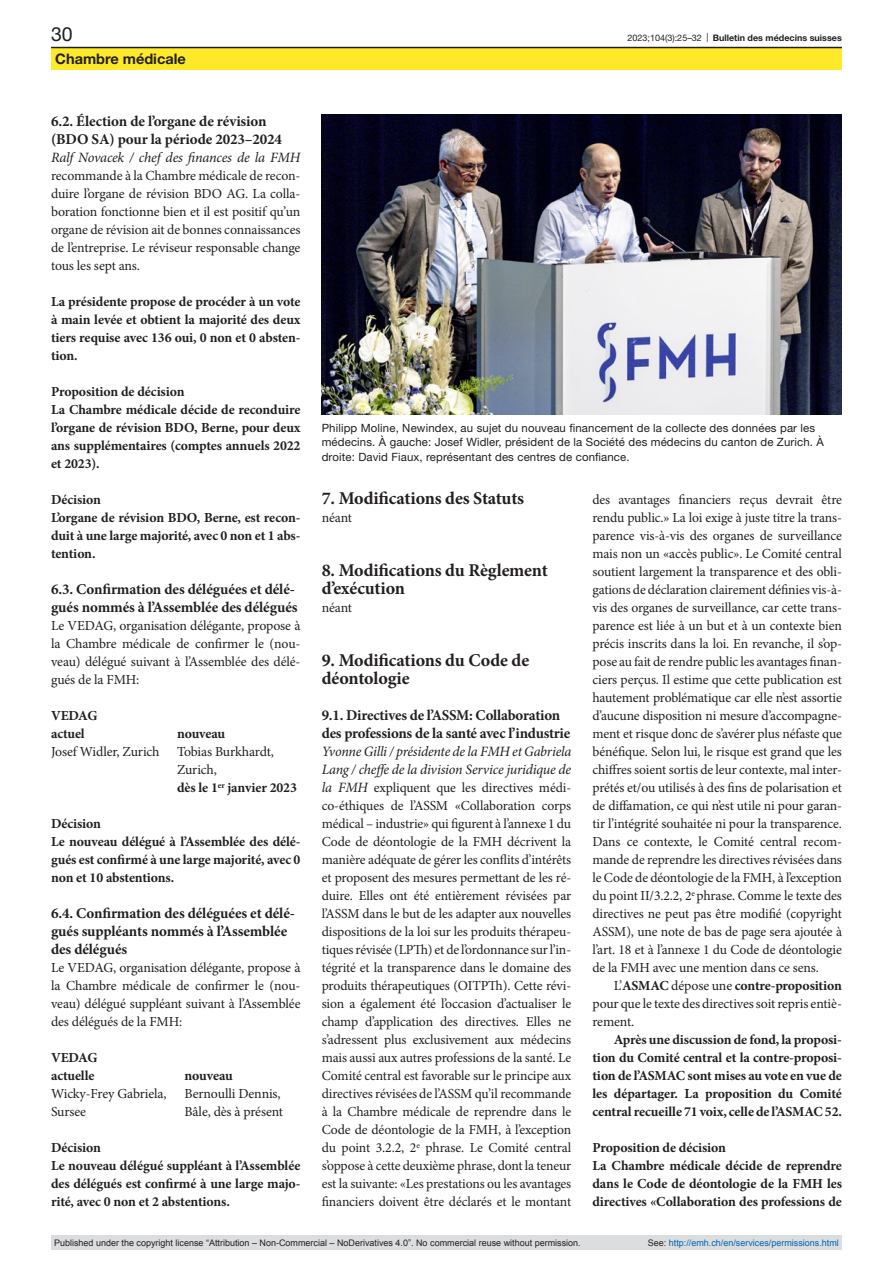
<style>
.page{position:relative;width:893px;height:1263px;background:#fff}
.page>*{position:absolute;margin:0;border:0;box-sizing:border-box;transform-origin:0 0}
.t1{font:19.5px "Helvetica Neue LT Pro";color:#231f20}
.head1{font:700 18px/18px "Minion Pro";letter-spacing:-.01em;color:#231f20}
.head2{font:700 15px/18px "Minion Pro";letter-spacing:-.01em;color:#231f20}
.t2{font:700 14.55px "Helvetica Neue LT Pro";color:#231f20}
.paragraph{font:italic 14.25px/18px "Minion Pro";letter-spacing:-.015em;color:#231f20}
.paragraph-2{font:13.8px/18px "Minion Pro";letter-spacing:-.01em;color:#231f20;text-align:justify}
.paragraph-3{font:700 13.8px/18px "Minion Pro";letter-spacing:-.01em;color:#231f20;text-align:justify}
.paragraph-indent{font:700 13.8px/18px "Minion Pro";letter-spacing:-.01em;color:#231f20;text-align:justify}
.paragraph-indent-2{font:13.8px/18px "Minion Pro";letter-spacing:-.01em;color:#231f20;text-align:justify}
.figure-caption{font:11.4px/14.2px "Helvetica Neue LT Pro";letter-spacing:.01em;color:#231f20}
.t3{font:9px "Arial";color:#231f20}
.t4{font:9px "Arial";color:#0066b3}
.t5{font:700 9px "Helvetica Neue LT Pro";color:#231f20}
.s1{font-weight:400}
.s2{font-weight:700}
.s3{font-style:italic;font-size:14.25px}
.s4{color:#231f20}
</style>
<div class="page">
<img style="left:322px;top:115px;width:520px;height:299px">
<div style="left:51px;top:47px;width:791px;height:23px;background:#ffea2a"></div>
<hr style="left:51px;top:47px;width:791px;height:1px;background:#231f20">
<div style="left:51px;top:1235px;width:791px;height:15px;background:#dcdddf"></div>
<h1 class="t1" style="left:51px;top:22px;width:23px">30</h1>
<p class="t5" style="left:628px;top:32px;width:216px"><span class="s1">2023;104(3):25–32 |</span> Bulletin des médecins suisses</p>
<p class="t2" style="left:55px;top:49px;width:132px">Chambre médicale</p>
<p class="head2" style="left:51px;top:112px;width:232px">6.2. Élection de l’organe de révision (BDO SA) pour la période 2023–2024</p>
<p class="paragraph" style="left:51px;top:148px;width:251px">Ralf Novacek / chef des finances de la FMH</p>
<p class="paragraph-2" style="left:51px;top:167px;width:251px">recommande à la Chambre médicale de recon&shy;duire l’organe de révision BDO AG. La colla&shy;boration fonctionne bien et il est positif qu’un organe de révision ait de bonnes connaissances de l’entreprise. Le réviseur responsable change tous les sept ans.</p>
<p class="paragraph-3" style="left:51px;top:292px;width:251px">La présidente propose de procéder à un vote à main levée et obtient la majorité des deux tiers requise avec 136 oui, 0 non et 0 absten&shy;tion.</p>
<p class="paragraph-3" style="left:51px;top:382px;width:135px">Proposition de décision</p>
<p class="paragraph-3" style="left:51px;top:400px;width:251px">La Chambre médicale décide de reconduire l’organe de révision BDO, Berne, pour deux ans supplémentaires (comptes annuels 2022 et 2023).</p>
<p class="paragraph-3" style="left:51px;top:490px;width:52px">Décision</p>
<p class="paragraph-3" style="left:51px;top:508px;width:251px">L’organe de révision BDO, Berne, est recon&shy;duit à une large majorité, avec 0 non et 1 abs&shy;tention.</p>
<p class="head2" style="left:51px;top:580px;width:248px">6.3. Confirmation des déléguées et délé&shy;gués nommés à l’Assemblée des délégués</p>
<p class="paragraph-2" style="left:51px;top:617px;width:251px">Le VEDAG, organisation délégante, propose à la Chambre médicale de confirmer le (nou&shy;veau) délégué suivant à l’Assemblée des délé&shy;gués de la FMH:</p>
<p class="paragraph-3" style="left:51px;top:706px;width:48px">VEDAG</p>
<p class="paragraph-3" style="left:51px;top:724px;width:35px">actuel</p>
<p class="paragraph-3" style="left:177px;top:724px;width:50px">nouveau</p>
<p class="paragraph-2" style="left:51px;top:743px;width:110px">Josef Widler, Zurich</p>
<p class="paragraph-2" style="left:177px;top:743px;width:121px;text-align:left">Tobias Burkhardt,<br>Zurich,<br><span class="s2">dès le 1</span><sup>er</sup> <span class="s2">janvier 2023</span></p>
<p class="paragraph-3" style="left:51px;top:814px;width:52px">Décision</p>
<p class="paragraph-3" style="left:51px;top:832px;width:251px">Le nouveau délégué à l’Assemblée des délé&shy;gués est confirmé à une large majorité, avec 0 non et 10 abstentions.</p>
<p class="head2" style="left:51px;top:904px;width:245px">6.4. Confirmation des déléguées et délé&shy;gués suppléants nommés à l’Assemblée des délégués</p>
<p class="paragraph-2" style="left:51px;top:959px;width:251px">Le VEDAG, organisation délégante, propose à la Chambre médicale de confirmer le (nou&shy;veau) délégué suppléant suivant à l’Assemblée des délégués de la FMH:</p>
<p class="paragraph-3" style="left:51px;top:1048px;width:48px">VEDAG</p>
<p class="paragraph-3" style="left:51px;top:1066px;width:45px">actuelle</p>
<p class="paragraph-3" style="left:185px;top:1066px;width:50px">nouveau</p>
<p class="paragraph-2" style="left:51px;top:1085px;width:117px">Wicky-Frey Gabriela,</p>
<p class="paragraph-2" style="left:185px;top:1085px;width:98px">Bernoulli Dennis,</p>
<p class="paragraph-2" style="left:51px;top:1103px;width:37px">Sursee</p>
<p class="paragraph-2" style="left:185px;top:1103px;width:100px">Bâle, dès à présent</p>
<p class="paragraph-3" style="left:51px;top:1138px;width:52px">Décision</p>
<p class="paragraph-3" style="left:51px;top:1156px;width:251px">Le nouveau délégué suppléant à l’Assemblée des délégués est confirmé à une large majo&shy;rité, avec 0 non et 2 abstentions.</p>
<p class="figure-caption" style="left:322px;top:421px;width:504px">Philipp Moline, Newindex, au sujet du nouveau financement de la collecte des données par les médecins. À gauche: Josef Widler, président de la Société des médecins du canton de Zurich. À droite: David Fiaux, représentant des centres de confiance.</p>
<p class="head1" style="left:322px;top:489px;width:204px">7. Modifications des Statuts</p>
<p class="paragraph-2" style="left:322px;top:509px;width:32px">néant</p>
<p class="head1" style="left:322px;top:561px;width:228px">8. Modifications du Règlement d’exécution</p>
<p class="paragraph-2" style="left:322px;top:599px;width:32px">néant</p>
<p class="head1" style="left:322px;top:651px;width:209px">9. Modifications du Code de déontologie</p>
<p class="head2" style="left:322px;top:706px;width:250px">9.1. Directives de l’ASSM: Collaboration des professions de la santé avec l’industrie</p>
<p class="paragraph" style="left:322px;top:742px;width:251px">Yvonne Gilli / présidente de la FMH et Gabriela<br>Lang / cheffe de la division Service juridique de</p>
<p class="paragraph-2" style="left:322px;top:779px;width:251px"><span class="s3">la FMH</span> expliquent que les directives médi&shy;co-éthiques de l’ASSM «Collaboration corps médical – industrie» qui figurent à l’annexe 1 du Code de déontologie de la FMH décrivent la manière adéquate de gérer les conflits d’intérêts et proposent des mesures permettant de les ré&shy;duire. Elles ont été entièrement révisées par l’ASSM dans le but de les adapter aux nouvelles dispositions de la loi sur les produits thérapeu&shy;tiques révisée (LPTh) et de l’ordonnance sur l’in&shy;tégrité et la transparence dans le domaine des produits thérapeutiques (OITPTh). Cette révi&shy;sion a également été l’occasion d’actualiser le champ d’application des directives. Elles ne s’adressent plus exclusivement aux médecins mais aussi aux autres professions de la santé. Le Comité central est favorable sur le principe aux directives révisées de l’ASSM qu’il recommande à la Chambre médicale de reprendre dans le Code de déontologie de la FMH, à l’exception du point 3.2.2, 2<sup>e</sup> phrase. Le Comité central s’oppose à cette deuxième phrase, dont la teneur est la suivante: «Les prestations ou les avantages financiers doivent être déclarés et le montant</p>
<p class="paragraph-2" style="left:592px;top:491px;width:251px">des avantages financiers reçus devrait être rendu public.» La loi exige à juste titre la trans&shy;parence vis-à-vis des organes de surveillance mais non un «accès public». Le Comité central soutient largement la transparence et des obli&shy;gations de déclaration clairement définies vis-à&shy;vis des organes de surveillance, car cette trans&shy;parence est liée à un but et à un contexte bien précis inscrits dans la loi. En revanche, il s’op&shy;pose au fait de rendre public les avantages finan&shy;ciers perçus. Il estime que cette publication est hautement problématique car elle n’est assortie d’aucune disposition ni mesure d’accompagne&shy;ment et risque donc de s’avérer plus néfaste que bénéfique. Selon lui, le risque est grand que les chiffres soient sortis de leur contexte, mal inter&shy;prétés et/ou utilisés à des fins de polarisation et de diffamation, ce qui n’est utile ni pour garan&shy;tir l’intégrité souhaitée ni pour la transparence.<br>Dans ce contexte, le Comité central recom&shy;mande de reprendre les directives révisées dans le Code de déontologie de la FMH, à l’exception du point II/3.2.2, 2<sup>e</sup> phrase. Comme le texte des directives ne peut pas être modifié (copyright ASSM), une note de bas de page sera ajoutée à l’art. 18 et à l’annexe 1 du Code de déontologie de la FMH avec une mention dans ce sens.</p>
<p class="paragraph-indent-2" style="left:592px;top:977px;width:251px;text-indent:21px">L’<span class="s2">ASMAC</span> dépose une <span class="s2">contre-proposition </span>pour que le texte des directives soit repris entiè&shy;rement.</p>
<p class="paragraph-indent" style="left:592px;top:1030px;width:251px;text-indent:21px">Après une discussion de fond, la proposi&shy;tion du Comité central et la contre-proposi&shy;tion de l’ASMAC sont mises au vote en vue de les départager. La proposition du Comité central recueille 71 voix, celle de l’ASMAC 52.</p>
<p class="paragraph-3" style="left:592px;top:1138px;width:135px">Proposition de décision</p>
<p class="paragraph-3" style="left:592px;top:1156px;width:251px">La Chambre médicale décide de reprendre dans le Code de déontologie de la FMH les directives «Collaboration des professions de</p>
<p class="t3" style="left:54px;top:1237px;width:528px">Published under the copyright license “Attribution – Non-Commercial – NoDerivatives 4.0”. No commercial reuse without permission.</p>
<p class="t4" style="left:648px;top:1237px;width:193px"><span class="s4">See:</span> http://emh.ch/en/services/permissions.html</p>
</div>
